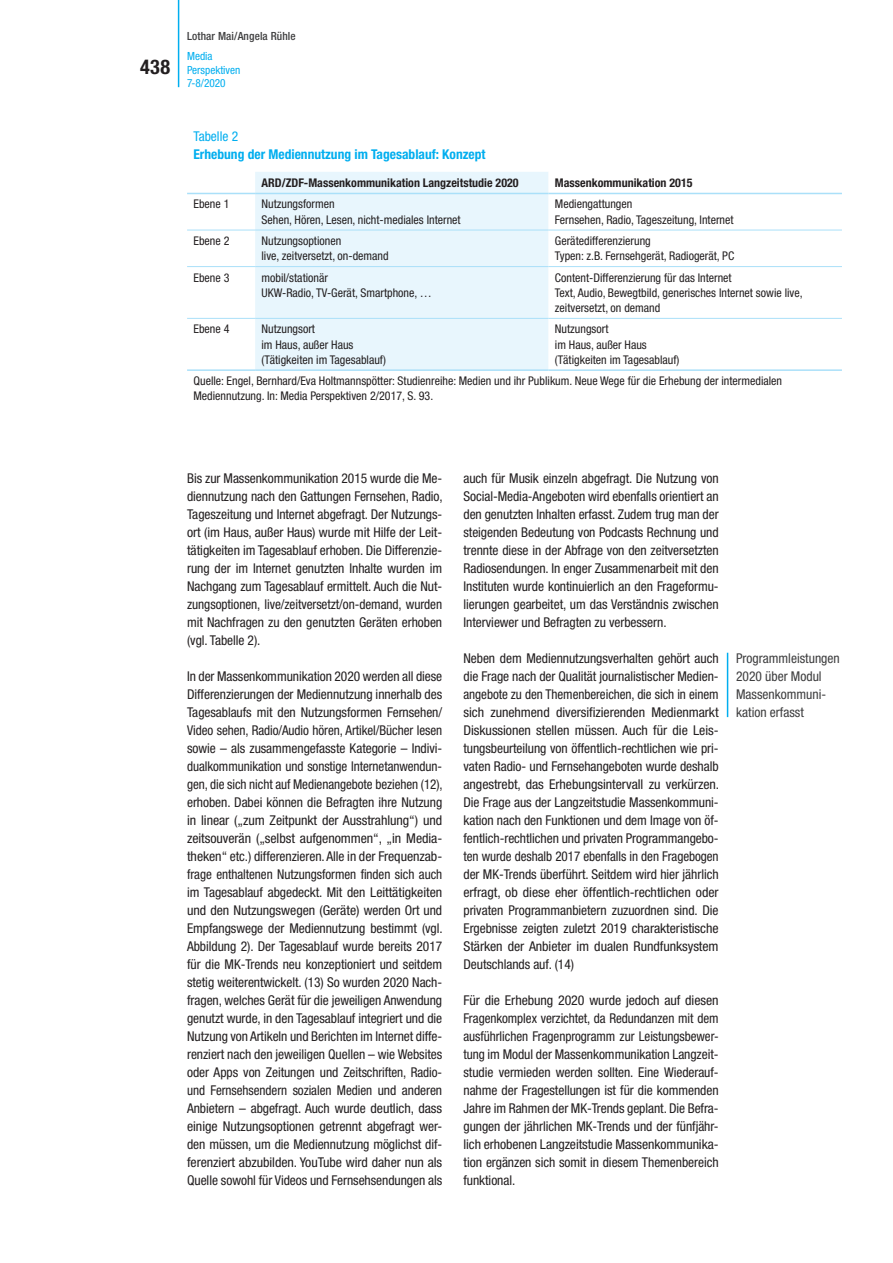
<style>
.page{position:relative;width:893px;height:1263px;background:#fff}
.page>*{position:absolute;margin:0;border:0;box-sizing:border-box;transform-origin:0 0}
.t1{font:700 condensed 20.25px "Helvetica Neue LT Std";color:#231f20}
.t2{font:condensed 13.5px/18px "Helvetica Neue LT Std";letter-spacing:-.005em;color:#231f20;text-align:justify}
.t3{font:condensed 13.5px/18px "Helvetica Neue LT Std";color:#3e3e3f}
.t4{font:700 condensed 13.5px "Helvetica Neue LT Std";color:#00aeef}
.t5{font:condensed 13.5px "Helvetica Neue LT Std";color:#00aeef}
.t6{font:condensed 12px/15.3px "Helvetica Neue LT Std";color:#231f20}
.t7{font:700 condensed 12px "Helvetica Neue LT Std";color:#231f20}
.t8{font:condensed 11.25px/13.5px "Helvetica Neue LT Std";color:#00aeef}
.t9{font:500 condensed 11.25px "Helvetica Neue LT Std";letter-spacing:.01em;color:#3e3e3f}
</style>
<div class="page">
<hr style="left:178px;top:0;width:1px;height:87px;background:#00aeef">
<hr style="left:727px;top:653px;width:1px;height:64px;background:#00aeef">
<div style="left:255px;top:172px;width:294px;height:197px;background:#e8f6fd"></div>
<svg style="left:549px;top:192px;width:293px;height:126px"></svg>
<hr style="left:187px;top:193px;width:68px;height:1px;background:#aae0f9">
<hr style="left:255px;top:193px;width:294px;height:1px;background:#aae0f9">
<hr style="left:549px;top:193px;width:293px;height:1px;background:#aae0f9">
<hr style="left:187px;top:369px;width:68px;height:2px;background:#aae0f9">
<hr style="left:255px;top:369px;width:294px;height:2px;background:#aae0f9">
<hr style="left:549px;top:369px;width:293px;height:2px;background:#aae0f9">
<hr style="left:187px;top:230px;width:68px;height:1px;background:#aae0f9">
<hr style="left:255px;top:230px;width:294px;height:1px;background:#aae0f9">
<hr style="left:549px;top:230px;width:293px;height:1px;background:#aae0f9">
<hr style="left:187px;top:266px;width:68px;height:1px;background:#aae0f9">
<hr style="left:255px;top:266px;width:294px;height:1px;background:#aae0f9">
<hr style="left:549px;top:266px;width:293px;height:1px;background:#aae0f9">
<hr style="left:187px;top:318px;width:68px;height:1px;background:#aae0f9">
<hr style="left:255px;top:318px;width:294px;height:1px;background:#aae0f9">
<hr style="left:549px;top:318px;width:293px;height:1px;background:#aae0f9">
<p class="t9" style="left:187px;top:30px;width:110px">Lothar Mai/Angela Rühle</p>
<h1 class="t1" style="left:140px;top:54px;width:31px">438</h1>
<p class="t8" style="left:187px;top:49px;width:55px">Media<br>Perspektiven<br>7-8/2020</p>
<p class="t5" style="left:193px;top:128px;width:46px">Tabelle 2</p>
<p class="t4" style="left:193px;top:146px;width:294px">Erhebung der Mediennutzung im Tagesablauf: Konzept</p>
<p class="t7" style="left:261px;top:176px;width:259px">ARD/ZDF-Massenkommunikation Langzeitstudie 2020</p>
<p class="t7" style="left:555px;top:176px;width:139px">Massenkommunikation 2015</p>
<p class="t6" style="left:193px;top:196px;width:37px">Ebene 1</p>
<p class="t6" style="left:261px;top:196px;width:201px">Nutzungsformen<br>Sehen, Hören, Lesen, nicht-mediales Internet</p>
<p class="t6" style="left:555px;top:196px;width:180px">Mediengattungen<br>Fernsehen, Radio, Tageszeitung, Internet</p>
<p class="t6" style="left:193px;top:233px;width:37px">Ebene 2</p>
<p class="t6" style="left:261px;top:233px;width:129px">Nutzungsoptionen<br>live, zeitversetzt, on-demand</p>
<p class="t6" style="left:555px;top:233px;width:181px">Gerätedifferenzierung<br>Typen: z.B. Fernsehgerät, Radiogerät, PC</p>
<p class="t6" style="left:193px;top:270px;width:37px">Ebene 3</p>
<p class="t6" style="left:261px;top:270px;width:172px">mobil/stationär<br>UKW-Radio, TV-Gerät, Smartphone, …</p>
<p class="t6" style="left:555px;top:270px;width:249px">Content-Differenzierung für das Internet<br>Text, Audio, Bewegtbild, generisches Internet sowie live, zeitversetzt, on demand</p>
<p class="t6" style="left:193px;top:321px;width:37px">Ebene 4</p>
<p class="t6" style="left:261px;top:321px;width:126px">Nutzungsort<br>im Haus, außer Haus (Tätigkeiten im Tagesablauf)</p>
<p class="t6" style="left:555px;top:321px;width:126px">Nutzungsort<br>im Haus, außer Haus (Tätigkeiten im Tagesablauf)</p>
<p class="t6" style="left:193px;top:374px;width:590px;line-height:14.4px">Quelle: Engel, Bernhard/Eva Holtmannspötter: Studienreihe: Medien und ihr Publikum. Neue Wege für die Erhebung der intermedialen<br>Mediennutzung. In: Media Perspektiven 2/2017, S. 93.</p>
<p class="t2" style="left:187px;top:469px;width:257px">Bis zur Massenkommunikation 2015 wurde die Me&shy;diennutzung nach den Gattungen Fernsehen, Radio, Tageszeitung und Internet abgefragt. Der Nutzungs&shy;ort (im Haus, außer Haus) wurde mit Hilfe der Leit&shy;tätigkeiten im Tagesablauf erhoben. Die Differenzie&shy;rung der im Internet genutzten Inhalte wurden im Nachgang zum Tagesablauf ermittelt. Auch die Nut&shy;zungsoptionen, live/zeitversetzt/on-demand, wurden mit Nachfragen zu den genutzten Geräten erhoben (vgl. Tabelle 2).</p>
<p class="t2" style="left:187px;top:667px;width:257px;text-align:left">In der Massenkommunikation 2020 werden all diese Differenzierungen der Mediennutzung innerhalb des Tagesablaufs mit den Nutzungsformen Fernsehen/ Video sehen, Radio/Audio hören, Artikel/Bücher lesen sowie – als zusammengefasste Kategorie – Indivi&shy;dualkommunikation und sonstige Internetanwendun&shy;gen, die sich nicht auf Medienangebote beziehen (12), erhoben. Dabei können die Befragten ihre Nutzung in linear („zum Zeitpunkt der Ausstrahlung“) und zeitsouverän („selbst aufgenommen“, „in Media&shy;theken“ etc.) differenzieren. Alle in der Frequenzab&shy;frage enthaltenen Nutzungsformen finden sich auch im Tagesablauf abgedeckt. Mit den Leittätigkeiten und den Nutzungswegen (Geräte) werden Ort und Empfangswege der Mediennutzung bestimmt (vgl.<br>Abbildung 2). Der Tagesablauf wurde bereits 2017 für die MK-Trends neu konzeptioniert und seitdem stetig weiterentwickelt. (13) So wurden 2020 Nach&shy;fragen, welches Gerät für die jeweiligen Anwendung genutzt wurde, in den Tagesablauf integriert und die Nutzung von Artikeln und Berichten im Internet diffe&shy;renziert nach den jeweiligen Quellen – wie Websites oder Apps von Zeitungen und Zeitschriften, Radio&shy;und Fernsehsendern sozialen Medien und anderen Anbietern – abgefragt. Auch wurde deutlich, dass einige Nutzungsoptionen getrennt abgefragt wer&shy;den müssen, um die Mediennutzung möglichst dif&shy;ferenziert abzubilden. YouTube wird daher nun als Quelle sowohl für Videos und Fernsehsendungen als</p>
<p class="t2" style="left:463px;top:469px;width:257px">auch für Musik einzeln abgefragt. Die Nutzung von Social-Media-Angeboten wird ebenfalls orientiert an den genutzten Inhalten erfasst. Zudem trug man der steigenden Bedeutung von Podcasts Rechnung und trennte diese in der Abfrage von den zeitversetzten Radiosendungen. In enger Zusammenarbeit mit den Instituten wurde kontinuierlich an den Frageformu&shy;lierungen gearbeitet, um das Verständnis zwischen Interviewer und Befragten zu verbessern.</p>
<p class="t2" style="left:463px;top:649px;width:257px">Neben dem Mediennutzungsverhalten gehört auch die Frage nach der Qualität journalistischer Medien&shy;angebote zu den Themenbereichen, die sich in einem sich zunehmend diversifizierenden Medienmarkt Diskussionen stellen müssen. Auch für die Leis&shy;tungsbeurteilung von öffentlich-rechtlichen wie pri&shy;vaten Radio- und Fernsehangeboten wurde deshalb angestrebt, das Erhebungsintervall zu verkürzen.<br>Die Frage aus der Langzeitstudie Massenkommuni&shy;kation nach den Funktionen und dem Image von öf&shy;fentlich-rechtlichen und privaten Programmangebo&shy;ten wurde deshalb 2017 ebenfalls in den Fragebogen der MK-Trends überführt. Seitdem wird hier jährlich erfragt, ob diese eher öffentlich-rechtlichen oder privaten Programmanbietern zuzuordnen sind. Die Ergebnisse zeigten zuletzt 2019 charakteristische Stärken der Anbieter im dualen Rundfunksystem Deutschlands auf. (14)</p>
<p class="t2" style="left:463px;top:991px;width:257px">Für die Erhebung 2020 wurde jedoch auf diesen Fragenkomplex verzichtet, da Redundanzen mit dem ausführlichen Fragenprogramm zur Leistungsbewer&shy;tung im Modul der Massenkommunikation Langzeit&shy;studie vermieden werden sollten. Eine Wiederauf&shy;nahme der Fragestellungen ist für die kommenden Jahre im Rahmen der MK-Trends geplant. Die Befra&shy;gungen der jährlichen MK-Trends und der fünfjähr&shy;lich erhobenen Langzeitstudie Massenkommunika&shy;tion ergänzen sich somit in diesem Themenbereich funktional.</p>
<p class="t3" style="left:736px;top:649px;width:105px">Programmleistungen<br>2020 über Modul<br>Massenkommuni&shy;kation erfasst</p>
</div>
